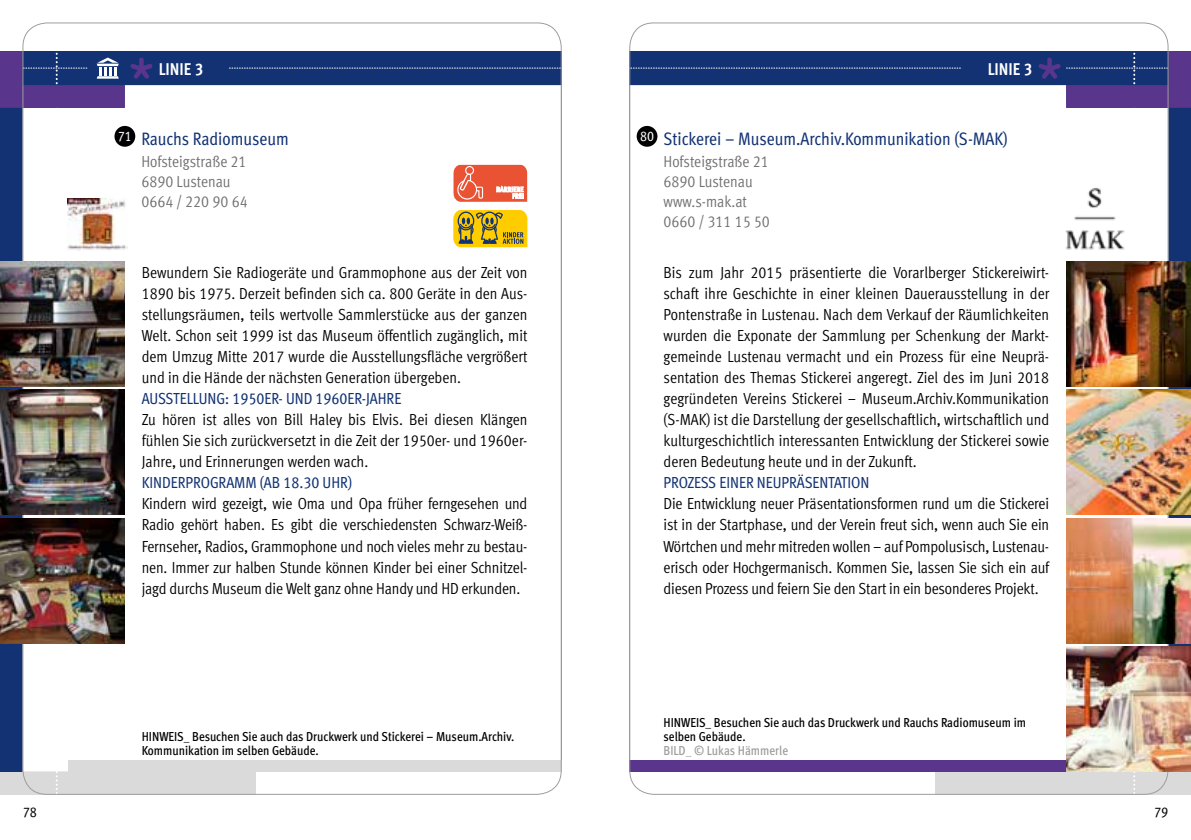
<style>
.page{position:relative;width:1191px;height:840px;background:#fff}
.page>*{position:absolute;margin:0;border:0;box-sizing:border-box;transform-origin:0 0}
.t1{font:18px "Meta Cond Book LF";color:#123274}
.t2{font:17px "Meta Cond Bold LF";color:#fff}
.t3{font:16px/21px "Meta Cond Normal LF";letter-spacing:-.005em;color:#000}
.t4{font:16px/20px "Meta Cond Normal LF";color:#706f6f}
.t5{font:14.2px "Meta Cond Book LF";color:#000}
.t6{font:14px "Meta Cond Book LF";color:#fff}
.t7{font:13px/14px "Meta Cond Medium LF";color:#000}
.s1{font-family:"Meta Cond Book LF";color:#123274}
.s2{color:#9d9d9c}
</style>
<div class="page">
<div style="left:629px;top:51px;width:562px;height:720px;background:#123274"></div>
<div style="left:631px;top:85px;width:435px;height:675px;background:#fff"></div>
<div style="left:629px;top:760px;width:494px;height:11px;background:#59358c"></div>
<div style="left:935px;top:771px;width:256px;height:23px;background:#dadada"></div>
<svg style="left:1066px;top:22px;width:125px;height:773px"></svg>
<div style="left:0;top:51px;width:561px;height:720px;background:#123274"></div>
<div style="left:152px;top:85px;width:407px;height:675px;background:#fff"></div>
<div style="left:68px;top:760px;width:493px;height:11px;background:#dadada"></div>
<div style="left:0;top:771px;width:255px;height:23px;background:#dadada"></div>
<svg style="left:229px;top:68px;width:731px;height:1px"></svg>
<svg style="left:1038px;top:57px;width:22px;height:22px"></svg>
<div style="left:636px;top:126px;width:21px;height:21px;background:#000;border-radius:50%"></div>
<img style="left:1066px;top:261px;width:125px;height:125px">
<img style="left:1066px;top:389px;width:125px;height:125px">
<img style="left:1066px;top:517px;width:125px;height:126px">
<img style="left:1062px;top:175px;width:64px;height:76px">
<img style="left:1066px;top:646px;width:125px;height:125px">
<svg style="left:453px;top:164px;width:74px;height:38px"></svg>
<svg style="left:453px;top:210px;width:74px;height:37px"></svg>
<img style="left:0;top:22px;width:152px;height:773px">
<p class="t2" style="left:159px;top:59px;width:46px">LINIE 3</p>
<p class="t2" style="left:987px;top:59px;width:46px">LINIE 3</p>
<p class="t6" style="left:118px;top:128px;width:15px">71</p>
<p class="t1" style="left:141px;top:128px;width:149px">Rauchs Radiomuseum</p>
<p class="t4" style="left:141px;top:151px;width:108px">Hofsteigstraße 21<br>6890 Lustenau<br>0664 / 220 90 64</p>
<p class="t3" style="left:142px;top:262px;width:387px">Bewundern Sie Radiogeräte und Grammophone aus der Zeit von 1890 bis 1975. Derzeit befinden sich ca. 800 Geräte in den Aus&shy;stellungsräumen, teils wertvolle Sammlerstücke aus der ganzen Welt. Schon seit 1999 ist das Museum öffentlich zugänglich, mit dem Umzug Mitte 2017 wurde die Ausstellungsfläche vergrößert und in die Hände der nächsten Generation übergeben.<br><span class="s1">AUSSTELLUNG: 1950ER- UND 1960ER-JAHRE<br></span>Zu hören ist alles von Bill Haley bis Elvis. Bei diesen Klängen fühlen Sie sich zurückversetzt in die Zeit der 1950er- und 1960er-Jahre, und Erinnerungen werden wach.<br><span class="s1">KINDERPROGRAMM (AB 18.30 UHR)<br></span>Kindern wird gezeigt, wie Oma und Opa früher ferngesehen und Radio gehört haben. Es gibt die verschiedensten Schwarz-Weiß-Fernseher, Radios, Grammophone und noch vieles mehr zu bestau&shy;nen. Immer zur halben Stunde können Kinder bei einer Schnitzel&shy;jagd durchs Museum die Welt ganz ohne Handy und HD erkunden.</p>
<p class="t6" style="left:640px;top:128px;width:15px">80</p>
<p class="t1" style="left:663px;top:128px;width:345px">Stickerei – Museum.Archiv.Kommunikation (S-MAK)</p>
<p class="t4" style="left:663px;top:151px;width:108px">Hofsteigstraße 21<br>6890 Lustenau www.s-mak.at<br>0660 / 311 15 50</p>
<p class="t3" style="left:663px;top:262px;width:387px">Bis zum Jahr 2015 präsentierte die Vorarlberger Stickereiwirt&shy;schaft ihre Geschichte in einer kleinen Dauerausstellung in der Pontenstraße in Lustenau. Nach dem Verkauf der Räumlichkeiten wurden die Exponate der Sammlung per Schenkung der Markt&shy;gemeinde Lustenau vermacht und ein Prozess für eine Neuprä&shy;sentation des Themas Stickerei angeregt. Ziel des im Juni 2018 gegründeten Vereins Stickerei – Museum.Archiv.Kommunikation (S-MAK) ist die Darstellung der gesellschaftlich, wirtschaftlich und kulturgeschichtlich interessanten Entwicklung der Stickerei sowie deren Bedeutung heute und in der Zukunft.<br><span class="s1">PROZESS EINER NEUPRÄSENTATION<br></span>Die Entwicklung neuer Präsentationsformen rund um die Stickerei ist in der Startphase, und der Verein freut sich, wenn auch Sie ein Wörtchen und mehr mitreden wollen – auf Pompolusisch, Lustenau&shy;erisch oder Hochgermanisch. Kommen Sie, lassen Sie sich ein auf diesen Prozess und feiern Sie den Start in ein besonderes Projekt.</p>
<p class="t7" style="left:142px;top:728px;width:374px">HINWEIS_ Besuchen Sie auch das Druckwerk und Stickerei – Museum.Archiv.<br>Kommunikation im selben Gebäude.</p>
<p class="t7" style="left:663px;top:714px;width:364px">HINWEIS_ Besuchen Sie auch das Druckwerk und Rauchs Radiomuseum im selben Gebäude.<br><span class="s2">BILD_ © Lukas Hämmerle</span></p>
<p class="t5" style="left:23px;top:803px;width:16px">78</p>
<p class="t5" style="left:1154px;top:803px;width:16px">79</p>
</div>
